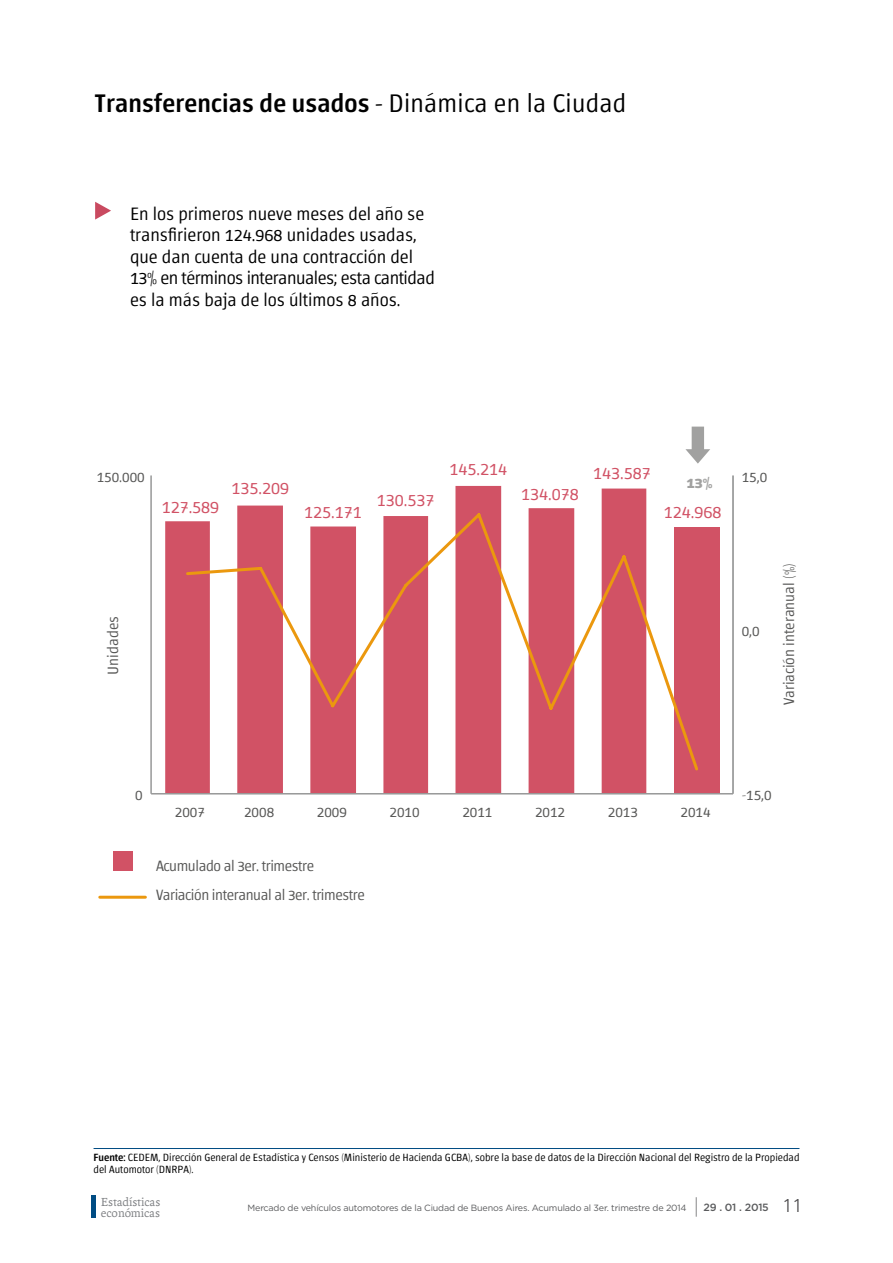
<style>
.page{position:relative;width:893px;height:1263px;background:#fff}
.page>*{position:absolute;margin:0;border:0;box-sizing:border-box;transform-origin:0 0}
.t1{font:500 25.5px "Chaco";letter-spacing:.01em;color:#000}
.t2{font:300 18px/21.6px "Chaco";color:#000}
.t3{font:300 18px "Chaco";color:#d15265}
.t4{font:300 15px "Chaco";color:#575756}
.t5{font:300 15px/29.2px "Chaco";letter-spacing:-.025em;color:#575756}
.t6{font:700 15px "Chaco";color:#a1a1a0}
.t7{font:12.6px/10.8px "Andralis ND Os F";color:#808285}
.t8{font:300 10.5px/12px "Chaco";color:#000}
.t9{font:500 10.5px "Gotham";letter-spacing:-.02em;color:#5a5b5d}
.t10{font:9px "Gotham";letter-spacing:-.02em;color:#5a5b5d}
.s1{font-weight:300}
.s2{font-weight:500}
.s3{font-weight:400;font-size:21px}
.s4{font-family:"Zurich BT";font-weight:300;font-size:18px;color:#414042}
</style>
<div class="page">
<hr style="left:94px;top:1148px;width:705px;height:1px;background:#004c83">
<div style="left:674px;top:527px;width:45px;height:267px;background:#d15265"></div>
<svg style="left:165px;top:486px;width:481px;height:307px"></svg>
<hr style="left:732px;top:475px;width:2px;height:319px;background:#979898">
<hr style="left:150px;top:475px;width:2px;height:319px;background:#979898">
<hr style="left:151px;top:793px;width:582px;height:1px;background:#979898">
<svg style="left:184px;top:510px;width:514px;height:263px"></svg>
<svg style="left:685px;top:427px;width:25px;height:37px"></svg>
<div style="left:113px;top:851px;width:20px;height:20px;background:#d15265"></div>
<hr style="left:100px;top:896px;width:45px;height:3px;background:#eb980e">
<div style="left:91px;top:1195px;width:5px;height:23px;background:#004c83"></div>
<h1 class="t1" style="left:95px;top:91px;width:533px">Transferencias de usados - <span class="s1">Dinámica en la Ciudad</span></h1>
<p class="t2" style="left:130px;top:203px;width:306px">En los primeros nueve meses del año se transfirieron 124.968 unidades usadas, que dan cuenta de una contracción del 13% en términos interanuales; esta cantidad es la más baja de los últimos 8 años.</p>
<p class="t4" style="left:97px;top:470px;width:49px">150.000</p>
<p class="t3" style="left:162px;top:499px;width:59px">127.589</p>
<p class="t3" style="left:231px;top:480px;width:59px">135.209</p>
<p class="t3" style="left:304px;top:504px;width:59px">125.171</p>
<p class="t3" style="left:377px;top:491px;width:59px">130.537</p>
<p class="t3" style="left:449px;top:461px;width:59px">145.214</p>
<p class="t3" style="left:521px;top:486px;width:59px">134.078</p>
<p class="t3" style="left:593px;top:464px;width:59px">143.587</p>
<p class="t6" style="left:686px;top:476px;width:28px">13%</p>
<p class="t3" style="left:664px;top:504px;width:59px">124.968</p>
<p class="t4" style="left:106px;top:675px;width:60px;rotate:-90deg">Unidades</p>
<p class="t4" style="left:742px;top:470px;width:27px">15,0</p>
<p class="t4" style="left:742px;top:624px;width:19px">0,0</p>
<p class="t4" style="left:782px;top:705px;width:143px;rotate:-90deg">Variación interanual (%)</p>
<p class="t4" style="left:135px;top:788px;width:9px">0</p>
<p class="t4" style="left:175px;top:805px;width:31px">2007</p>
<p class="t4" style="left:244px;top:805px;width:31px">2008</p>
<p class="t4" style="left:317px;top:805px;width:31px">2009</p>
<p class="t4" style="left:390px;top:805px;width:31px">2010</p>
<p class="t4" style="left:462px;top:805px;width:31px">2011</p>
<p class="t4" style="left:535px;top:805px;width:31px">2012</p>
<p class="t4" style="left:608px;top:805px;width:31px">2013</p>
<p class="t4" style="left:681px;top:805px;width:31px">2014</p>
<p class="t5" style="left:156px;top:852px;width:210px">Acumulado al 3er. trimestre<br>Variación interanual al 3er. trimestre</p>
<p class="t4" style="left:742px;top:788px;width:31px">-15,0</p>
<p class="t8" style="left:94px;top:1152px;width:707px"><span class="s2">Fuente:</span> CEDEM, Dirección General de Estadística y Censos (Ministerio de Hacienda GCBA), sobre la base de datos de la Dirección Nacional del Registro de la Propiedad del Automotor (DNRPA).</p>
<p class="t7" style="left:101px;top:1196px;width:61px">Estadísticas económicas</p>
<p class="t10" style="left:248px;top:1202px;width:440px">Mercado de vehículos automotores de la Ciudad de Buenos Aires. Acumulado al 3er. trimestre de 2014</p>
<p class="t9" style="left:695px;top:1200px;width:109px"><span class="s3">|</span> 29 . 01 . 2015 <span class="s4">11</span></p>
</div>
